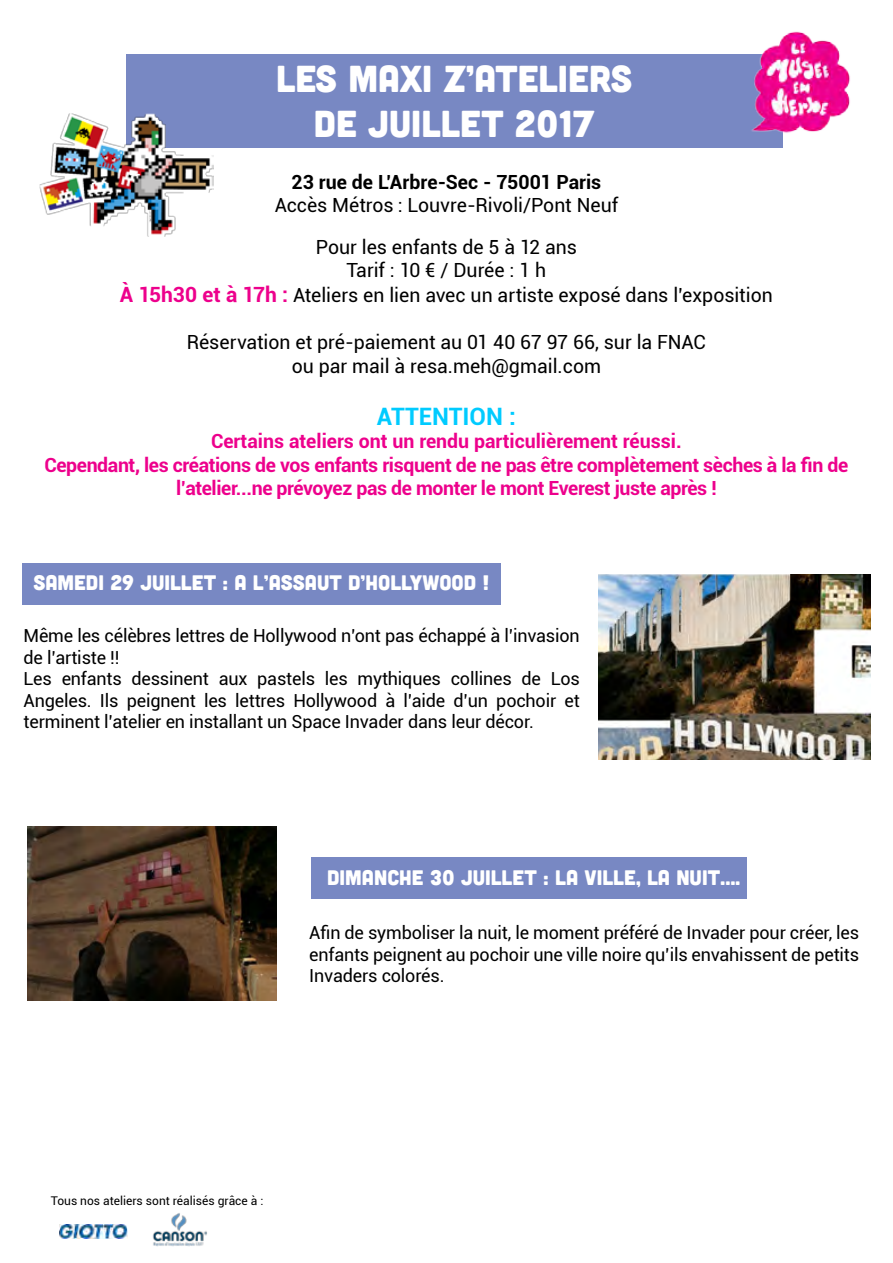
<style>
.page{position:relative;width:893px;height:1263px;background:#fff}
.page>*{position:absolute;margin:0;border:0;box-sizing:border-box;transform-origin:0 0}
.t1{font:37.5px/45px "Cubano";color:#fff;text-align:center}
.t2{font:700 24px "Roboto";color:#00cbff}
.t3{font:21px "Cubano";color:#fff}
.t4{font:19.5px/41.4px "Roboto";color:#000;text-align:center}
.t5{font:700 19.5px/23.4px "Roboto";letter-spacing:-.02em;color:#ed008c;text-align:center}
.t6{font:700 19.5px "Roboto";color:#000}
.t7{font:18px/21.6px "Roboto";letter-spacing:-.01em;color:#000}
.t8{font:12px "Roboto";color:#000}
.s1{font-weight:700;font-size:21px;color:#ed008c}
</style>
<div class="page">
<img style="left:152px;top:1213px;width:55px;height:34px">
<img style="left:59px;top:1224px;width:68px;height:14px">
<div style="left:126px;top:54px;width:656px;height:94px;background:#7888c3"></div>
<img style="left:751px;top:31px;width:99px;height:105px">
<img style="left:39px;top:113px;width:175px;height:123px">
<div style="left:23px;top:563px;width:478px;height:42px;background:#7888c3"></div>
<div style="left:311px;top:857px;width:435px;height:41px;background:#7888c3"></div>
<img style="left:599px;top:574px;width:271px;height:185px">
<img style="left:27px;top:826px;width:249px;height:174px">
<h1 class="t1" style="left:276px;top:54px;width:357px">LES MAXI Z’ATELIERS<br>DE JUILLET 2017</h1>
<p class="t6" style="left:292px;top:168px;width:311px">23 rue de L’Arbre-Sec - 75001 Paris</p>
<p class="t4" style="left:275px;top:184px;width:345px">Accès Métros : Louvre-Rivoli/Pont Neuf<br>Pour les enfants de 5 à 12 ans</p>
<p class="t4" style="left:120px;top:257px;width:654px;line-height:25.2px">Tarif : 10 € / Durée : 1 h<br><span class="s1">À 15h30 et à 17h :</span> Ateliers en lien avec un artiste exposé dans l’exposition</p>
<p class="t4" style="left:187px;top:330px;width:520px;line-height:23.4px">Réservation et pré-paiement au 01 40 67 97 66, sur la FNAC ou par mail à resa.meh@gmail.com</p>
<h2 class="t2" style="left:377px;top:399px;width:140px">ATTENTION :</h2>
<p class="t5" style="left:44px;top:429px;width:805px">Certains ateliers ont un rendu particulièrement réussi.<br>Cependant, les créations de vos enfants risquent de ne pas être complètement sèches à la fin de l’atelier...ne prévoyez pas de monter le mont Everest juste après !</p>
<p class="t3" style="left:33px;top:569px;width:458px">SAMEDI 29 JUILLET : A L’ASSAUT D’HOLLYWOOD !</p>
<p class="t7" style="left:24px;top:624px;width:558px">Même les célèbres lettres de Hollywood n’ont pas échappé à l’invasion de l’artiste !!<br>Les enfants dessinent aux pastels les mythiques collines de Los Angeles. Ils peignent les lettres Hollywood à l’aide d’un pochoir et terminent l’atelier en installant un Space Invader dans leur décor.</p>
<p class="t3" style="left:327px;top:864px;width:415px">DIMANCHE 30 JUILLET : LA VILLE, LA NUIT….</p>
<p class="t7" style="left:309px;top:921px;width:551px;text-align:justify">Afin de symboliser la nuit, le moment préféré de Invader pour créer, les enfants peignent au pochoir une ville noire qu’ils envahissent de petits Invaders colorés.</p>
<p class="t8" style="left:51px;top:1192px;width:214px">Tous nos ateliers sont réalisés grâce à :</p>
</div>
